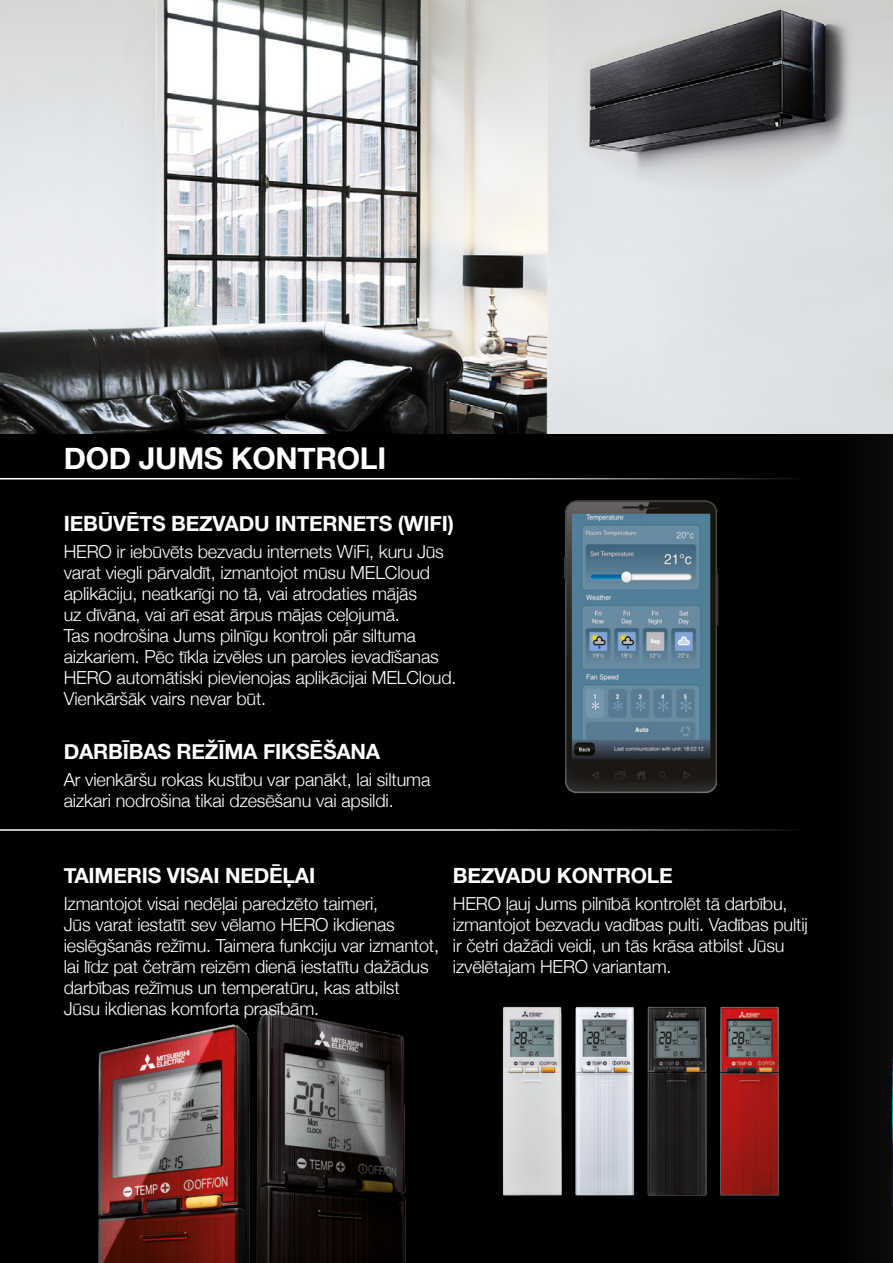
<style>
.page{position:relative;width:893px;height:1263px;background:#fff}
.page>*{position:absolute;margin:0;border:0;box-sizing:border-box;transform-origin:0 0}
.t1{font:700 30px "Helvetica Neue";letter-spacing:-.01em;color:#fff}
.t2{font:700 21px "Helvetica Neue";letter-spacing:-.01em;color:#fff}
.t3{font:300 18px/21px "Helvetica Neue";letter-spacing:-.01em;color:#fff}
</style>
<div class="page">
<div style="left:0;top:434px;width:829px;height:829px;background:#000"></div>
<div style="left:829px;top:0;width:64px;height:1263px;background:#060606"></div>
<img style="left:500px;top:1005px;width:282px;height:194px">
<img style="left:95px;top:1008px;width:314px;height:255px">
<img style="left:892px;top:879px;width:1px;height:346px">
<hr style="left:0;top:478px;width:808px;height:1px;background:#fff">
<hr style="left:0;top:829px;width:808px;height:2px;background:#fff">
<img style="left:557px;top:497px;width:168px;height:303px">
<img style="left:0;top:0;width:893px;height:434px">
<h1 class="t1" style="left:64px;top:435px;width:324px">DOD JUMS KONTROLI</h1>
<p class="t2" style="left:64px;top:507px;width:392px">IEBŪVĒTS BEZVADU INTERNETS (WIFI)</p>
<p class="t3" style="left:64px;top:540px;width:394px">HERO ir iebūvēts bezvadu internets WiFi, kuru Jūs varat viegli pārvaldīt, izmantojot mūsu MELCloud aplikāciju, neatkarīgi no tā, vai atrodaties mājās<br>uz dīvāna, vai arī esat ārpus mājas ceļojumā.<br>Tas nodrošina Jums pilnīgu kontroli pār siltuma aizkariem. Pēc tīkla izvēles un paroles ievadīšanas HERO automātiski pievienojas aplikācijai MELCloud.<br>Vienkāršāk vairs nevar būt.</p>
<p class="t2" style="left:64px;top:735px;width:318px">DARBĪBAS REŽĪMA FIKSĒŠANA</p>
<p class="t3" style="left:64px;top:768px;width:368px">Ar vienkāršu rokas kustību var panākt, lai siltuma aizkari nodrošina tikai dzesēšanu vai apsildi.</p>
<p class="t2" style="left:64px;top:859px;width:253px">TAIMERIS VISAI NEDĒĻAI</p>
<p class="t3" style="left:64px;top:892px;width:377px">Izmantojot visai nedēļai paredzēto taimeri,<br>Jūs varat iestatīt sev vēlamo HERO ikdienas ieslēgšanās režīmu. Taimera funkciju var izmantot, lai līdz pat četrām reizēm dienā iestatītu dažādus darbības režīmus un temperatūru, kas atbilst Jūsu ikdienas komforta prasībām.</p>
<p class="t2" style="left:453px;top:859px;width:221px">BEZVADU KONTROLE</p>
<p class="t3" style="left:453px;top:892px;width:356px">HERO ļauj Jums pilnībā kontrolēt tā darbību, izmantojot bezvadu vadības pulti. Vadības pultij ir četri dažādi veidi, un tās krāsa atbilst Jūsu izvēlētajam HERO variantam.</p>
</div>
